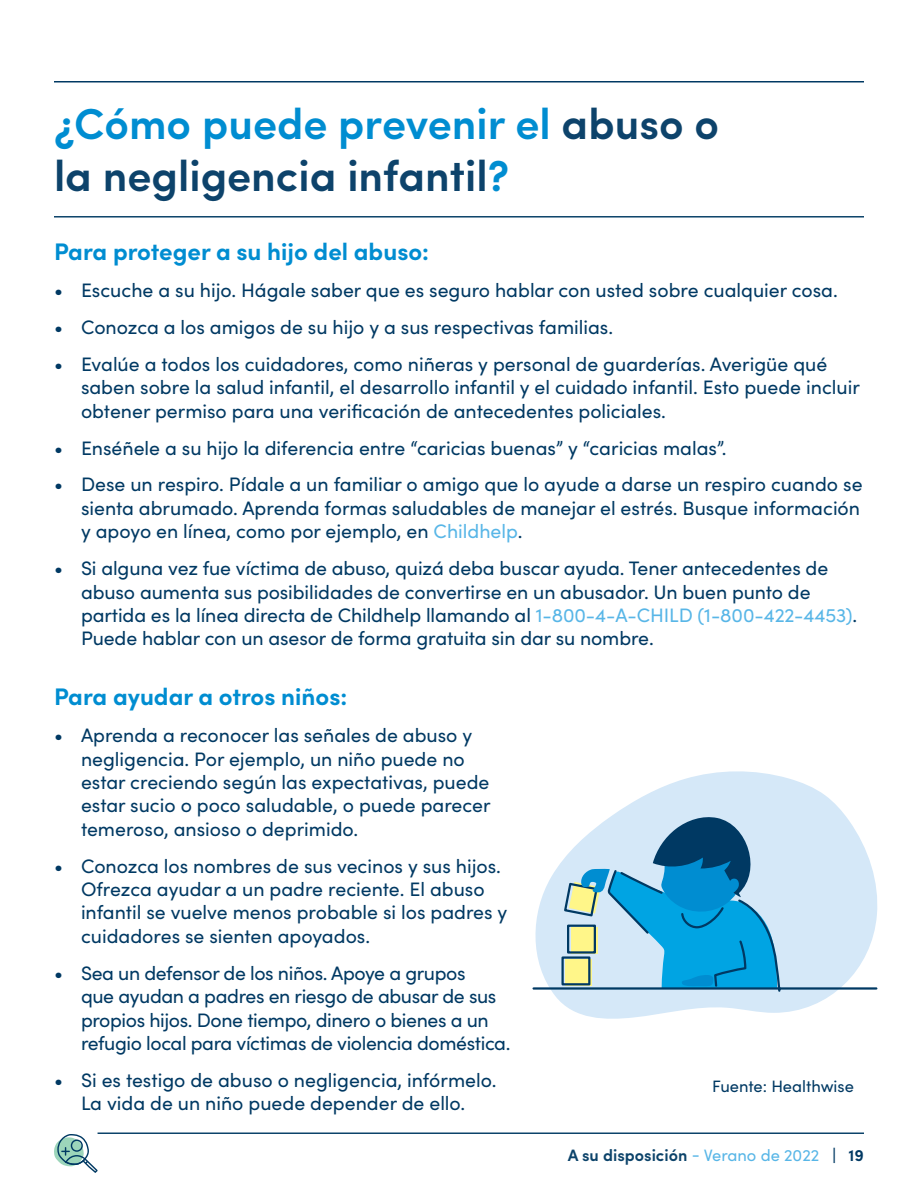
<style>
.page{position:relative;width:918px;height:1188px;background:#fff}
.page>*{position:absolute;margin:0;border:0;box-sizing:border-box;transform-origin:0 0}
.t1{font:600 43.5px/52.2px "Sofia Pro";color:#0d436b}
.t2{font:700 24px "Sofia Pro";color:#008dd1}
.t3{font:19.5px/23.4px "Sofia Pro";color:#003963}
.t4{font:19.5px/23.4px "Sofia Pro";letter-spacing:-.02em;color:#003963}
.t5{font:600 16.5px "Sofia Pro";color:#0c436a}
.t6{font:16.5px "Sofia Pro";color:#003963}
.s1{color:#008dd1}
.s2{color:#58b6e7}
.s3{font-weight:400;color:#58b6e7}
.s4{font-weight:900;color:#003963}
.s5{color:#003963}
</style>
<div class="page">
<hr style="left:98px;top:1132px;width:766px;height:2px;background:#0c436a">
<hr style="left:54px;top:81px;width:810px;height:1px;background:#003963">
<svg style="left:54px;top:1134px;width:44px;height:39px"></svg>
<svg style="left:553px;top:771px;width:292px;height:248px;fill:#d5e8f8"></svg>
<hr style="left:54px;top:216px;width:810px;height:2px;background:#0c436a">
<svg style="left:532px;top:815px;width:346px;height:178px;background:#95c8e0"></svg>
<p class="t1" style="left:54px;top:95px;width:667px"><span class="s1">¿Cómo puede prevenir el</span> abuso o la negligencia infantil<span class="s1">?</span></p>
<p class="t2" style="left:54px;top:233px;width:377px">Para proteger a su hijo del abuso:</p>
<p class="t3" style="left:54px;top:277px;width:785px">• Escuche a su hijo. Hágale saber que es seguro hablar con usted sobre cualquier cosa.</p>
<p class="t3" style="left:54px;top:314px;width:561px">• Conozca a los amigos de su hijo y a sus respectivas familias.</p>
<p class="t3" style="left:81px;top:351px;width:780px;text-indent:-27px">• Evalúe a todos los cuidadores, como niñeras y personal de guarderías. Averigüe qué saben sobre la salud infantil, el desarrollo infantil y el cuidado infantil. Esto puede incluir obtener permiso para una verificación de antecedentes policiales.</p>
<p class="t3" style="left:54px;top:435px;width:674px">• Enséñele a su hijo la diferencia entre “caricias buenas” y “caricias malas”.</p>
<p class="t3" style="left:81px;top:472px;width:783px;text-indent:-27px">• Dese un respiro. Pídale a un familiar o amigo que lo ayude a darse un respiro cuando se sienta abrumado. Aprenda formas saludables de manejar el estrés. Busque información y apoyo en línea, como por ejemplo, en <span class="s2">Childhelp</span>.</p>
<p class="t3" style="left:81px;top:556px;width:778px;text-indent:-27px">• Si alguna vez fue víctima de abuso, quizá deba buscar ayuda. Tener antecedentes de abuso aumenta sus posibilidades de convertirse en un abusador. Un buen punto de partida es la línea directa de Childhelp llamando al <span class="s2">1-800-4-A-CHILD (1-800-422-4453)</span>.<br>Puede hablar con un asesor de forma gratuita sin dar su nombre.</p>
<p class="t2" style="left:54px;top:678px;width:295px">Para ayudar a otros niños:</p>
<p class="t3" style="left:81px;top:723px;width:411px;text-indent:-27px">• Aprenda a reconocer las señales de abuso y negligencia. Por ejemplo, un niño puede no estar creciendo según las expectativas, puede estar sucio o poco saludable, o puede parecer temeroso, ansioso o deprimido.</p>
<p class="t3" style="left:81px;top:853px;width:428px;text-indent:-27px">• Conozca los nombres de sus vecinos y sus hijos.<br>Ofrezca ayudar a un padre reciente. El abuso infantil se vuelve menos probable si los padres y cuidadores se sienten apoyados.</p>
<p class="t4" style="left:81px;top:960px;width:431px;text-indent:-27px">• Sea un defensor de los niños. Apoye a grupos<br>que ayudan a padres en riesgo de abusar de sus propios hijos. Done tiempo, dinero o bienes a un refugio local para víctimas de violencia doméstica.</p>
<p class="t3" style="left:54px;top:1067px;width:444px;text-align:center">• Si es testigo de abuso o negligencia, infórmelo.<br>La vida de un niño puede depender de ello.</p>
<p class="t6" style="left:712px;top:1074px;width:143px">Fuente: Healthwise</p>
<p class="t5" style="left:568px;top:1142px;width:298px">A su disposición <span class="s3">- Verano de 2022</span> <span class="s4">|</span> <span class="s5">19</span></p>
</div>
